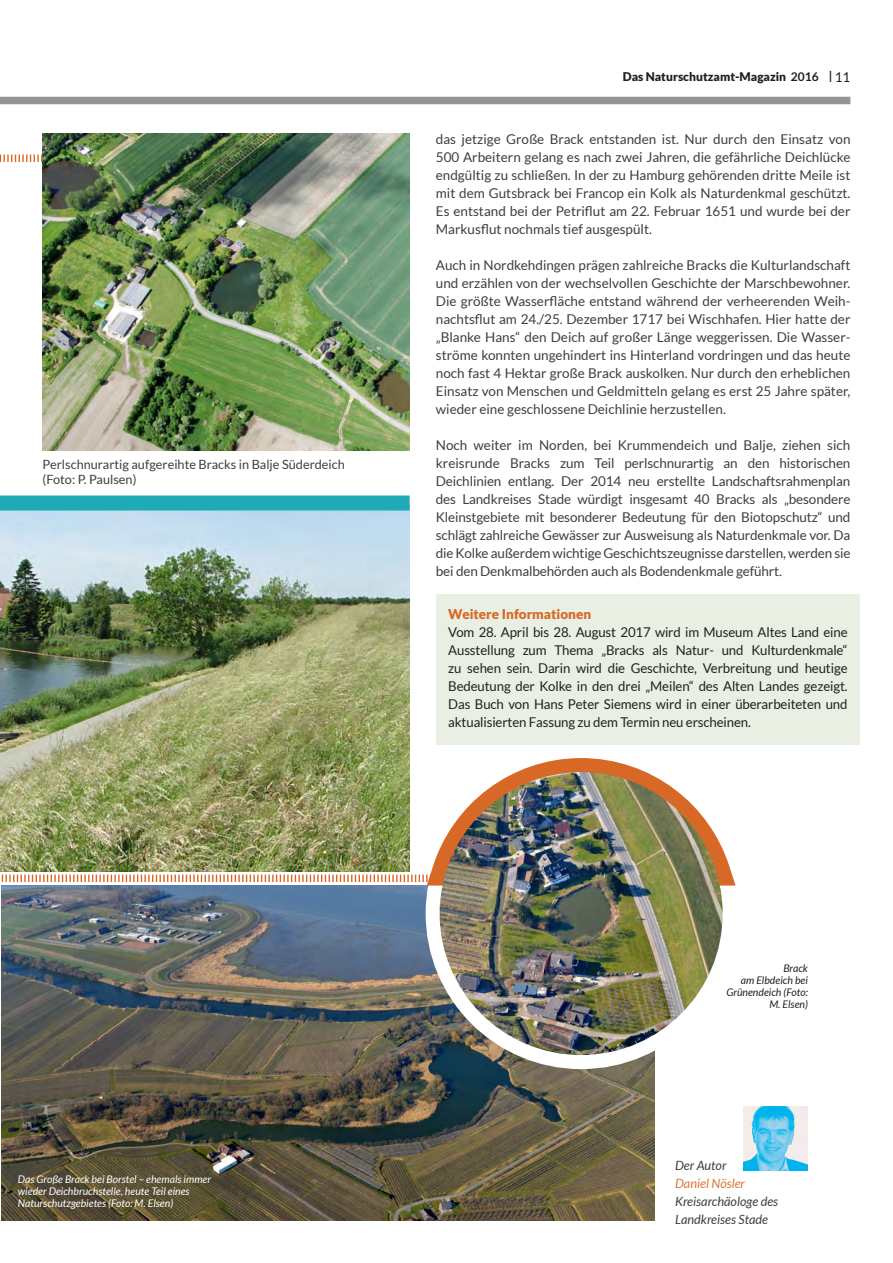
<style>
.page{position:relative;width:893px;height:1263px;background:#fff}
.page>*{position:absolute;margin:0;border:0;box-sizing:border-box;transform-origin:0 0}
.t1{font:13.5px/18px "Lato";color:#3e3e3f;text-align:justify}
.t2{font:13.5px/18px "Lato";letter-spacing:-.01em;color:#231f20;text-align:justify}
.t3{font:900 13.5px "Lato";color:#d86825}
.t4{font:12.75px/15.3px "Lato";color:#3e3e3f}
.t5{font:italic 12.75px/18px "Lato";color:#3e3e3f}
.t6{font:italic 12.75px "Lato";color:#dc7634}
.t7{font:900 12px "Lato";color:#231f20}
.t8{font:italic 10.5px/12px "Lato";color:#fff}
.t9{font:italic 10.5px/12px "Lato";color:#231f20;text-align:right}
.s1{font-weight:700}
.s2{font-weight:400;font-size:13.5px}
</style>
<div class="page">
<div style="left:0;top:97px;width:850px;height:7px;background:#939598"></div>
<img style="left:2px;top:885px;width:653px;height:335px">
<div style="left:436px;top:594px;width:423px;height:151px;background:#eaefe3"></div>
<img style="left:744px;top:1106px;width:64px;height:64px">
<img style="left:0;top:510px;width:410px;height:361px">
<div style="left:0;top:495px;width:410px;height:15px;background:#1eaab7"></div>
<div style="left:426px;top:758px;width:311px;height:311px;border:28px solid #fff;border-radius:50%"></div>
<svg style="left:408px;top:744px;width:329px;height:162px"></svg>
<img style="left:440px;top:772px;width:283px;height:283px;border-radius:141px">
<svg style="left:0;top:155px;width:43px;height:7px"></svg>
<svg style="left:2px;top:874px;width:437px;height:8px"></svg>
<img style="left:43px;top:134px;width:367px;height:316px">
<p class="t4" style="left:43px;top:456px;width:304px">Perlschnurartig aufgereihte Bracks in Balje Süderdeich (Foto: P. Paulsen)</p>
<p class="t7" style="left:623px;top:69px;width:229px">Das Naturschutzamt-Magazin <span class="s1">2016 |</span> <span class="s2">11</span></p>
<p class="t1" style="left:436px;top:130px;width:416px">das jetzige Große Brack entstanden ist. Nur durch den Einsatz von 500 Arbeitern gelang es nach zwei Jahren, die gefährliche Deichlücke endgültig zu schließen. In der zu Hamburg gehörenden dritte Meile ist mit dem Gutsbrack bei Francop ein Kolk als Naturdenkmal geschützt.<br>Es entstand bei der Petriflut am 22. Februar 1651 und wurde bei der Markusflut nochmals tief ausgespült.</p>
<p class="t1" style="left:436px;top:256px;width:416px">Auch in Nordkehdingen prägen zahlreiche Bracks die Kulturlandschaft und erzählen von der wechselvollen Geschichte der Marschbewohner.<br>Die größte Wasserfläche entstand während der verheerenden Weih&shy;nachtsflut am 24./25. Dezember 1717 bei Wischhafen. Hier hatte der „Blanke Hans“ den Deich auf großer Länge weggerissen. Die Wasser&shy;ströme konnten ungehindert ins Hinterland vordringen und das heute noch fast 4 Hektar große Brack auskolken. Nur durch den erheblichen Einsatz von Menschen und Geldmitteln gelang es erst 25 Jahre später, wieder eine geschlossene Deichlinie herzustellen.</p>
<p class="t1" style="left:436px;top:436px;width:416px">Noch weiter im Norden, bei Krummendeich und Balje, ziehen sich kreisrunde Bracks zum Teil perlschnurartig an den historischen Deichlinien entlang. Der 2014 neu erstellte Landschaftsrahmenplan des Landkreises Stade würdigt insgesamt 40 Bracks als „besondere Kleinstgebiete mit besonderer Bedeutung für den Biotopschutz“ und schlägt zahlreiche Gewässer zur Ausweisung als Naturdenkmale vor. Da die Kolke außerdem wichtige Geschichtszeugnisse darstellen, werden sie bei den Denkmalbehörden auch als Bodendenkmale geführt.</p>
<p class="t3" style="left:448px;top:606px;width:145px">Weitere Informationen</p>
<p class="t2" style="left:448px;top:623px;width:401px">Vom 28. April bis 28. August 2017 wird im Museum Altes Land eine Ausstellung zum Thema „Bracks als Natur- und Kulturdenkmale“ zu sehen sein. Darin wird die Geschichte, Verbreitung und heutige Bedeutung der Kolke in den drei „Meilen“ des Alten Landes gezeigt.<br>Das Buch von Hans Peter Siemens wird in einer überarbeiteten und aktualisierten Fassung zu dem Termin neu erscheinen.</p>
<p class="t8" style="left:18px;top:1173px;width:195px">Das Große Brack bei Borstel – ehemals immer wieder Deichbruchstelle, heute Teil eines<br>Naturschutzgebietes (Foto: M. Elsen)</p>
<p class="t9" style="left:726px;top:962px;width:83px">Brack<br>am Elbdeich bei<br>Grünendeich (Foto:<br>M. Elsen)</p>
<p class="t5" style="left:675px;top:1157px;width:53px">Der Autor</p>
<p class="t6" style="left:675px;top:1176px;width:72px">Daniel Nösler</p>
<p class="t5" style="left:675px;top:1193px;width:105px">Kreisarchäologe des<br>Landkreises Stade</p>
</div>
